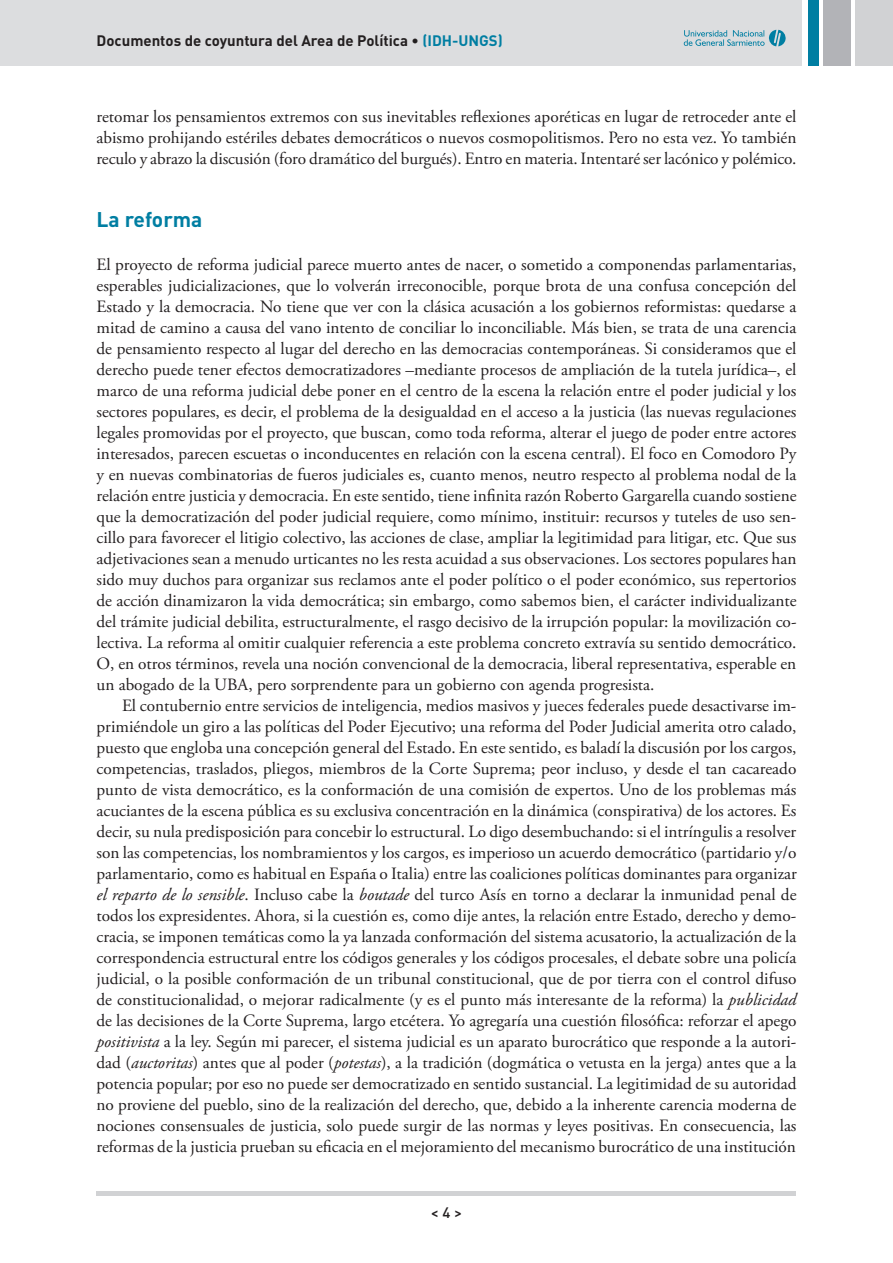
<style>
.page{position:relative;width:893px;height:1263px;background:#fff}
.page>*{position:absolute;margin:0;border:0;box-sizing:border-box;transform-origin:0 0}
.t1{font:700 21px "DIN Pro";color:#007ea2}
.t2{font:17.25px/21px "Adobe Garamond Pro";color:#231f20;text-align:justify}
.t3{font:700 15px "DIN Pro";color:#231f20}
.t4{font:500 15px "DIN Pro";color:#231f20}
.s1{color:#007ea2}
.s2{font-style:italic}
</style>
<div class="page">
<div style="left:0;top:0;width:802px;height:66px;background:#dcdddf"></div>
<div style="left:855px;top:0;width:38px;height:66px;background:#d1d2d4"></div>
<svg style="left:684px;top:30px;width:102px;height:16px"></svg>
<div style="left:808px;top:0;width:10px;height:66px;background:#007ea2"></div>
<div style="left:823px;top:0;width:27px;height:66px;background:#b2b3b7"></div>
<div style="left:97px;top:1191px;width:699px;height:5px;background:#d1d2d4"></div>
<p class="t3" style="left:97px;top:31px;width:408px">Documentos de coyuntura del Area de Política • <span class="s1">(IDH-UNGS)</span></p>
<p class="t2" style="left:97px;top:107px;width:702px">retomar los pensamientos extremos con sus inevitables reflexiones aporéticas en lugar de retroceder ante el abismo prohijando estériles debates democráticos o nuevos cosmopolitismos. Pero no esta vez. Yo también reculo y abrazo la discusión (foro dramático del burgués). Entro en materia. Intentaré ser lacónico y polémico.</p>
<p class="t1" style="left:97px;top:206px;width:107px">La reforma</p>
<p class="t2" style="left:97px;top:254px;width:702px">El proyecto de reforma judicial parece muerto antes de nacer, o sometido a componendas parlamentarias, esperables judicializaciones, que lo volverán irreconocible, porque brota de una confusa concepción del Estado y la democracia. No tiene que ver con la clásica acusación a los gobiernos reformistas: quedarse a mitad de camino a causa del vano intento de conciliar lo inconciliable. Más bien, se trata de una carencia de pensamiento respecto al lugar del derecho en las democracias contemporáneas. Si consideramos que el derecho puede tener efectos democratizadores –mediante procesos de ampliación de la tutela jurídica–, el marco de una reforma judicial debe poner en el centro de la escena la relación entre el poder judicial y los sectores populares, es decir, el problema de la desigualdad en el acceso a la justicia (las nuevas regulaciones legales promovidas por el proyecto, que buscan, como toda reforma, alterar el juego de poder entre actores interesados, parecen escuetas o inconducentes en relación con la escena central). El foco en Comodoro Py y en nuevas combinatorias de fueros judiciales es, cuanto menos, neutro respecto al problema nodal de la relación entre justicia y democracia. En este sentido, tiene infinita razón Roberto Gargarella cuando sostiene que la democratización del poder judicial requiere, como mínimo, instituir: recursos y tuteles de uso sen&shy;cillo para favorecer el litigio colectivo, las acciones de clase, ampliar la legitimidad para litigar, etc. Que sus adjetivaciones sean a menudo urticantes no les resta acuidad a sus observaciones. Los sectores populares han sido muy duchos para organizar sus reclamos ante el poder político o el poder económico, sus repertorios de acción dinamizaron la vida democrática; sin embargo, como sabemos bien, el carácter individualizante del trámite judicial debilita, estructuralmente, el rasgo decisivo de la irrupción popular: la movilización co&shy;lectiva. La reforma al omitir cualquier referencia a este problema concreto extravía su sentido democrático.<br>O, en otros términos, revela una noción convencional de la democracia, liberal representativa, esperable en un abogado de la UBA, pero sorprendente para un gobierno con agenda progresista.</p>
<p class="t2" style="left:97px;top:695px;width:702px;text-indent:25px">El contubernio entre servicios de inteligencia, medios masivos y jueces federales puede desactivarse im&shy;primiéndole un giro a las políticas del Poder Ejecutivo; una reforma del Poder Judicial amerita otro calado, puesto que engloba una concepción general del Estado. En este sentido, es baladí la discusión por los cargos, competencias, traslados, pliegos, miembros de la Corte Suprema; peor incluso, y desde el tan cacareado punto de vista democrático, es la conformación de una comisión de expertos. Uno de los problemas más acuciantes de la escena pública es su exclusiva concentración en la dinámica (conspirativa) de los actores. Es decir, su nula predisposición para concebir lo estructural. Lo digo desembuchando: si el intríngulis a resolver son las competencias, los nombramientos y los cargos, es imperioso un acuerdo democrático (partidario y/o parlamentario, como es habitual en España o Italia) entre las coaliciones políticas dominantes para organizar <span class="s2">el reparto de lo sensible</span>. Incluso cabe la <span class="s2">boutade</span> del turco Asís en torno a declarar la inmunidad penal de todos los expresidentes. Ahora, si la cuestión es, como dije antes, la relación entre Estado, derecho y demo&shy;cracia, se imponen temáticas como la ya lanzada conformación del sistema acusatorio, la actualización de la correspondencia estructural entre los códigos generales y los códigos procesales, el debate sobre una policía judicial, o la posible conformación de un tribunal constitucional, que de por tierra con el control difuso de constitucionalidad, o mejorar radicalmente (y es el punto más interesante de la reforma) la <span class="s2">publicidad </span>de las decisiones de la Corte Suprema, largo etcétera. Yo agregaría una cuestión filosófica: reforzar el apego <span class="s2">positivista</span> a la ley. Según mi parecer, el sistema judicial es un aparato burocrático que responde a la autori&shy;dad (<span class="s2">auctoritas</span>) antes que al poder (<span class="s2">potestas</span>), a la tradición (dogmática o vetusta en la jerga) antes que a la potencia popular; por eso no puede ser democratizado en sentido sustancial. La legitimidad de su autoridad no proviene del pueblo, sino de la realización del derecho, que, debido a la inherente carencia moderna de nociones consensuales de justicia, solo puede surgir de las normas y leyes positivas. En consecuencia, las reformas de la justicia prueban su eficacia en el mejoramiento del mecanismo burocrático de una institución</p>
<p class="t4" style="left:431px;top:1202px;width:33px">&lt; 4 &gt;</p>
</div>
